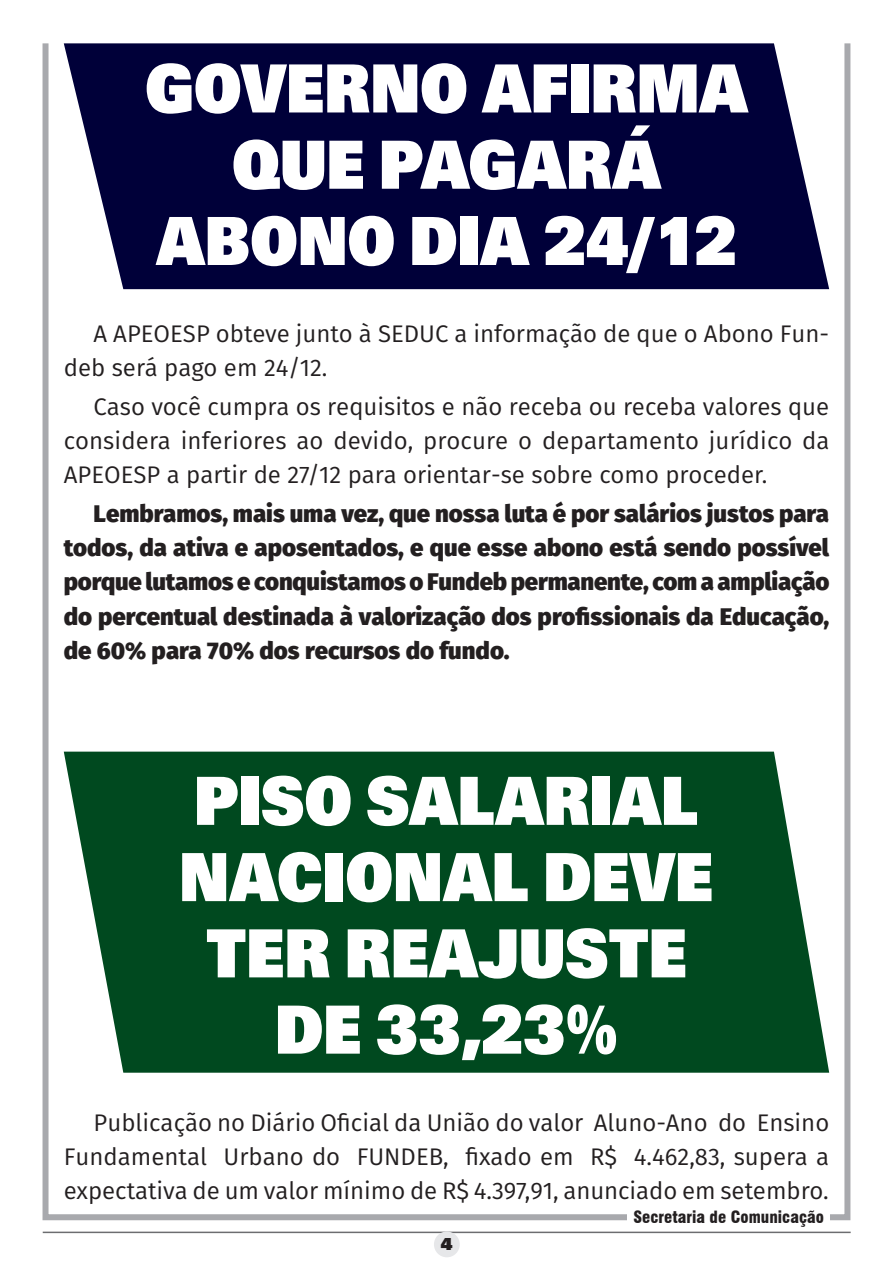
<style>
.page{position:relative;width:893px;height:1263px;background:#fff}
.page>*{position:absolute;margin:0;border:0;box-sizing:border-box;transform-origin:0 0}
.t1{font:700 72px/76.2px "U001 DOT Ultr";color:#fff;text-align:center;scale:.9 1}
.t2{font:24px/34.2px "Fira Sans";color:#231f20;text-align:justify}
.t3{font:800 24px/34.2px "Fira Sans";color:#231f20;text-align:justify}
.t4{font:700 18px "U001 DOT Ultr";color:#231f20}
.t5{font:900 condensed 16.5px "Swiss 721 BT";color:#231f20}
</style>
<div class="page">
<div style="left:43px;top:40px;width:807px;height:1180px;border:6px solid #a8a9ad"></div>
<hr style="left:43px;top:1231px;width:808px;height:2px;background:#6c6d70">
<div style="left:434px;top:1231px;width:26px;height:26px;background:#e6e7e9;border-radius:50%"></div>
<div style="left:628px;top:1209px;width:202px;height:18px;background:#fff"></div>
<svg style="left:64px;top:752px;width:765px;height:321px;background:#13562f"></svg>
<svg style="left:64px;top:43px;width:765px;height:246px;background:#131348"></svg>
<h1 class="t1" style="left:145px;top:50px;width:671px">GOVERNO AFIRMA<br>QUE PAGARÁ<br>ABONO DIA 24/12</h1>
<p class="t2" style="left:64px;top:316px;width:767px;text-indent:30px">A APEOESP obteve junto à SEDUC a informação de que o Abono Fun&shy;deb será pago em 24/12.</p>
<p class="t2" style="left:64px;top:389px;width:767px;text-indent:30px">Caso você cumpra os requisitos e não receba ou receba valores que considera inferiores ao devido, procure o departamento jurídico da APEOESP a partir de 27/12 para orientar-se sobre como proceder.</p>
<p class="t3" style="left:64px;top:494px;width:767px;text-indent:30px">Lembramos, mais uma vez, que nossa luta é por salários justos para todos, da ativa e aposentados, e que esse abono está sendo possível porque lutamos e conquistamos o Fundeb permanente, com a ampliação do percentual destinada à valorização dos profissionais da Educação, de 60% para 70% dos recursos do fundo.</p>
<h1 class="t1" style="left:180px;top:762px;width:595px">PISO SALARIAL<br>NACIONAL DEVE<br>TER REAJUSTE<br>DE 33,23%</h1>
<p class="t2" style="left:64px;top:1105px;width:767px;text-indent:30px">Publicação no Diário Oficial da União do valor Aluno-Ano do Ensino Fundamental Urbano do FUNDEB, fixado em R$ 4.462,83, supera a expectativa de um valor mínimo de R$ 4.397,91, anunciado em setembro.</p>
<p class="t4" style="left:441px;top:1233px;width:13px">4</p>
<p class="t5" style="left:633px;top:1207px;width:192px">Secretaria de Comunicação</p>
</div>
